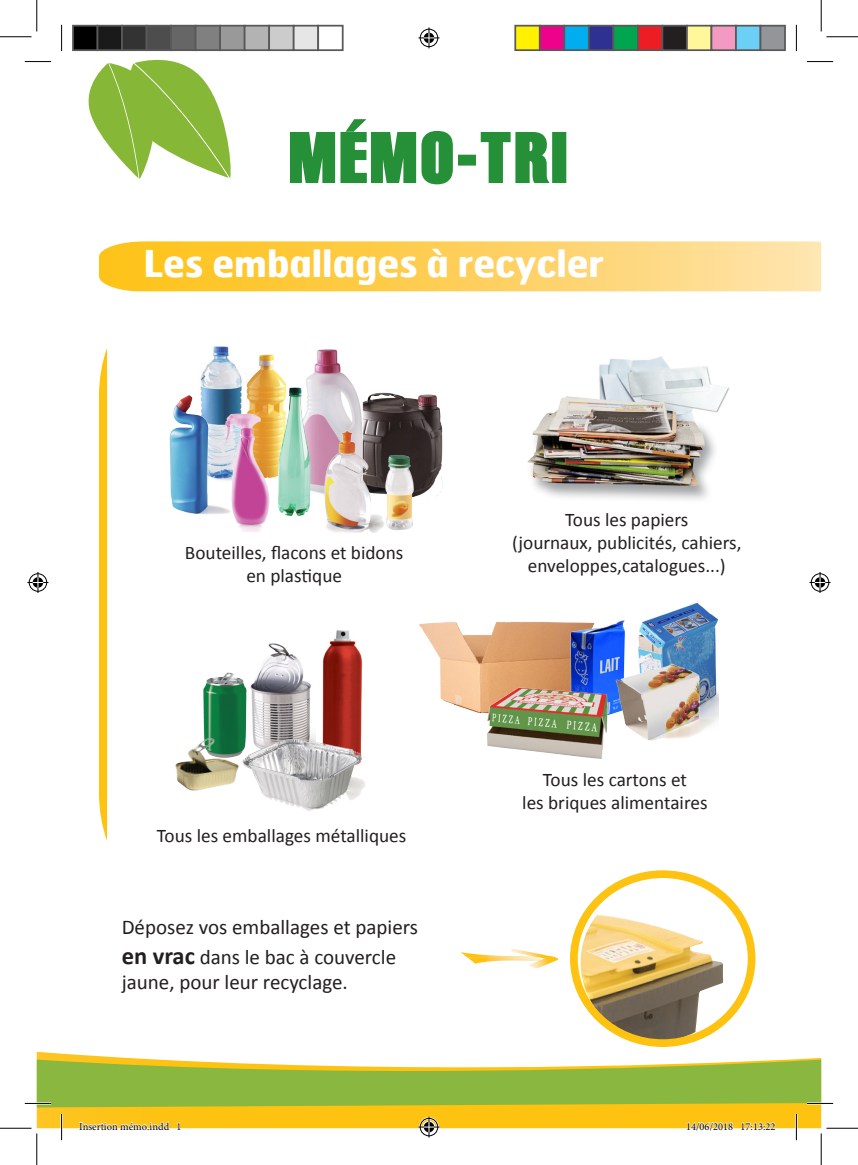
<style>
.page{position:relative;width:858px;height:1165px;background:#fff}
.page>*{position:absolute;margin:0;border:0;box-sizing:border-box;transform-origin:0 0}
.t1{font:extra-condensed 67.55px "Helvetica";letter-spacing:.08em;color:#269039}
.t2{font:700 36.93px "Hermes";color:#fff}
.t3{font:21px/29.4px "Calibri";color:#231f20}
.t4{font:19.25px/23.1px "Calibri";color:#231f20;text-align:center}
.t5{font:10.5px "Minion Pro";color:#000}
.s1{font-weight:700;font-size:24.5px}
</style>
<div class="page">
<img style="left:419px;top:621px;width:137px;height:89px">
<img style="left:599px;top:356px;width:131px;height:53px">
<img style="left:363px;top:392px;width:80px;height:105px">
<img style="left:556px;top:620px;width:69px;height:63px">
<svg style="left:99px;top:348px;width:8px;height:493px;background:#fec51f"></svg>
<img style="left:580px;top:914px;width:143px;height:127px">
<div style="left:570px;top:870px;width:185px;height:177px;border:8px solid #fec210;border-radius:50%"></div>
<svg style="left:461px;top:949px;width:97px;height:19px"></svg>
<div style="left:525px;top:395px;width:194px;height:109px;background:#808285;opacity:.75"></div>
<img style="left:527px;top:397px;width:175px;height:89px">
<img style="left:246px;top:354px;width:37px;height:124px">
<img style="left:200px;top:346px;width:42px;height:57px">
<img style="left:283px;top:349px;width:80px;height:72px">
<img style="left:278px;top:388px;width:32px;height:128px">
<img style="left:310px;top:421px;width:89px;height:112px">
<img style="left:169px;top:388px;width:68px;height:127px">
<img style="left:263px;top:643px;width:48px;height:62px">
<img style="left:322px;top:630px;width:41px;height:75px">
<img style="left:252px;top:705px;width:113px;height:106px">
<img style="left:638px;top:602px;width:80px;height:61px">
<img style="left:615px;top:663px;width:104px;height:78px">
<img style="left:224px;top:403px;width:47px;height:129px">
<img style="left:469px;top:683px;width:163px;height:76px">
<img style="left:203px;top:666px;width:60px;height:104px">
<img style="left:175px;top:722px;width:76px;height:69px">
<svg style="left:290px;top:119px;width:163px;height:66px"></svg>
<div style="left:458px;top:155px;width:18px;height:11px;border:3px solid #269039"></div>
<svg style="left:480px;top:132px;width:70px;height:52px"></svg>
<div style="left:552px;top:132px;width:14px;height:51px;border:3px solid #269039"></div>
<svg style="left:88px;top:59px;width:143px;height:120px"></svg>
<svg style="left:99px;top:241px;width:722px;height:50px;background:#fed15f"></svg>
<svg style="left:37px;top:1052px;width:784px;height:76px"></svg>
<img style="left:385px;top:455px;width:29px;height:75px">
<hr style="left:60px;top:1114px;width:3px;height:26px;background:#fff">
<hr style="left:795px;top:1114px;width:2px;height:26px;background:#fff">
<svg style="left:25px;top:61px;width:26px;height:1px"></svg>
<svg style="left:806px;top:61px;width:26px;height:1px"></svg>
<svg style="left:25px;top:1059px;width:807px;height:48px;background:#a3c051"></svg>
<svg style="left:61px;top:25px;width:1px;height:26px"></svg>
<svg style="left:61px;top:1114px;width:1px;height:26px"></svg>
<svg style="left:795px;top:25px;width:1px;height:26px"></svg>
<svg style="left:795px;top:1114px;width:1px;height:26px"></svg>
<hr style="left:0;top:36px;width:32px;height:1px;background:#000">
<hr style="left:826px;top:36px;width:31px;height:1px;background:#000">
<hr style="left:0;top:1128px;width:32px;height:1px;background:#000">
<hr style="left:826px;top:1128px;width:31px;height:1px;background:#000">
<hr style="left:36px;top:0;width:1px;height:32px;background:#000">
<hr style="left:36px;top:1133px;width:1px;height:32px;background:#000">
<hr style="left:820px;top:0;width:1px;height:32px;background:#000">
<hr style="left:820px;top:1133px;width:1px;height:32px;background:#000">
<svg style="left:418px;top:27px;width:21px;height:21px"></svg>
<svg style="left:418px;top:1116px;width:21px;height:21px"></svg>
<svg style="left:27px;top:572px;width:21px;height:21px"></svg>
<svg style="left:809px;top:572px;width:21px;height:21px"></svg>
<div style="left:73px;top:26px;width:24px;height:24px;background:#000"></div>
<div style="left:72px;top:25px;width:26px;height:26px;border:2px solid #595959"></div>
<div style="left:97px;top:26px;width:25px;height:24px;background:#1a1a1a"></div>
<div style="left:97px;top:25px;width:26px;height:26px;border:2px solid #595959"></div>
<div style="left:122px;top:26px;width:24px;height:24px;background:#333"></div>
<div style="left:121px;top:25px;width:26px;height:26px;border:2px solid #595959"></div>
<div style="left:146px;top:26px;width:25px;height:24px;background:#4d4d4d"></div>
<div style="left:146px;top:25px;width:26px;height:26px;border:2px solid #595959"></div>
<div style="left:171px;top:26px;width:24px;height:24px;background:#666"></div>
<div style="left:170px;top:25px;width:26px;height:26px;border:2px solid #595959"></div>
<div style="left:195px;top:26px;width:25px;height:24px;background:#808080"></div>
<div style="left:195px;top:25px;width:26px;height:26px;border:2px solid #595959"></div>
<div style="left:220px;top:26px;width:24px;height:24px;background:#999"></div>
<div style="left:219px;top:25px;width:26px;height:26px;border:2px solid #595959"></div>
<div style="left:244px;top:26px;width:25px;height:24px;background:#b3b3b3"></div>
<div style="left:244px;top:25px;width:26px;height:26px;border:2px solid #595959"></div>
<div style="left:269px;top:26px;width:24px;height:24px;background:#ccc"></div>
<div style="left:268px;top:25px;width:26px;height:26px;border:2px solid #595959"></div>
<div style="left:293px;top:26px;width:25px;height:24px;background:#e6e6e6"></div>
<div style="left:293px;top:25px;width:26px;height:26px;border:2px solid #595959"></div>
<div style="left:317px;top:25px;width:26px;height:26px;border:2px solid #595959"></div>
<div style="left:515px;top:26px;width:24px;height:24px;background:#fff101"></div>
<div style="left:514px;top:25px;width:26px;height:26px;border:2px solid #595959"></div>
<div style="left:539px;top:26px;width:25px;height:24px;background:#ed028c"></div>
<div style="left:538px;top:25px;width:27px;height:26px;border:2px solid #595959"></div>
<div style="left:564px;top:26px;width:24px;height:24px;background:#00aeef"></div>
<div style="left:563px;top:25px;width:26px;height:26px;border:2px solid #595959"></div>
<div style="left:588px;top:26px;width:25px;height:24px;background:#2e3092"></div>
<div style="left:587px;top:25px;width:27px;height:26px;border:2px solid #595959"></div>
<div style="left:613px;top:26px;width:24px;height:24px;background:#00a54f"></div>
<div style="left:612px;top:25px;width:26px;height:26px;border:2px solid #595959"></div>
<div style="left:637px;top:26px;width:25px;height:24px;background:#ee1d23"></div>
<div style="left:636px;top:25px;width:27px;height:26px;border:2px solid #595959"></div>
<div style="left:662px;top:26px;width:24px;height:24px;background:#231f20"></div>
<div style="left:661px;top:25px;width:26px;height:26px;border:2px solid #595959"></div>
<div style="left:686px;top:26px;width:25px;height:24px;background:#fff79a"></div>
<div style="left:685px;top:25px;width:27px;height:26px;border:2px solid #595959"></div>
<div style="left:711px;top:26px;width:24px;height:24px;background:#f499c2"></div>
<div style="left:710px;top:25px;width:26px;height:26px;border:2px solid #595959"></div>
<div style="left:735px;top:26px;width:25px;height:24px;background:#6bcff6"></div>
<div style="left:734px;top:25px;width:27px;height:26px;border:2px solid #595959"></div>
<div style="left:760px;top:26px;width:24px;height:24px;background:#939598"></div>
<div style="left:759px;top:25px;width:26px;height:26px;border:2px solid #595959"></div>
<svg style="left:79px;top:1121px;width:91px;height:8px"></svg>
<svg style="left:177px;top:1122px;width:4px;height:7px"></svg>
<svg style="left:686px;top:1122px;width:47px;height:7px"></svg>
<svg style="left:740px;top:1122px;width:35px;height:7px"></svg>
<p class="t1" style="left:290px;top:120px;width:277px">MÉMO-TRI</p>
<p class="t2" style="left:143px;top:239px;width:462px">Les emballages à recycler</p>
<p class="t4" style="left:185px;top:541px;width:220px">Bouteilles, flacons et bidons</p>
<p class="t4" style="left:246px;top:564px;width:97px">en plastique</p>
<p class="t4" style="left:157px;top:824px;width:251px">Tous les emballages métalliques</p>
<p class="t3" style="left:122px;top:913px;width:298px">Déposez vos emballages et papiers <span class="s1">en vrac</span> dans le bac à couvercle</p>
<p class="t3" style="left:122px;top:967px;width:227px">jaune, pour leur recyclage.</p>
<p class="t4" style="left:565px;top:508px;width:125px">Tous les papiers</p>
<p class="t4" style="left:512px;top:531px;width:231px">(journaux, publicités, cahiers, enveloppes,catalogues...)</p>
<p class="t4" style="left:542px;top:768px;width:145px">Tous les cartons et</p>
<p class="t4" style="left:522px;top:791px;width:187px">les briques alimentaires</p>
<p class="t5" style="left:79px;top:1119px;width:104px">Insertion mémo.indd 1</p>
<p class="t5" style="left:685px;top:1119px;width:91px">14/06/2018 17:13:22</p>
</div>
